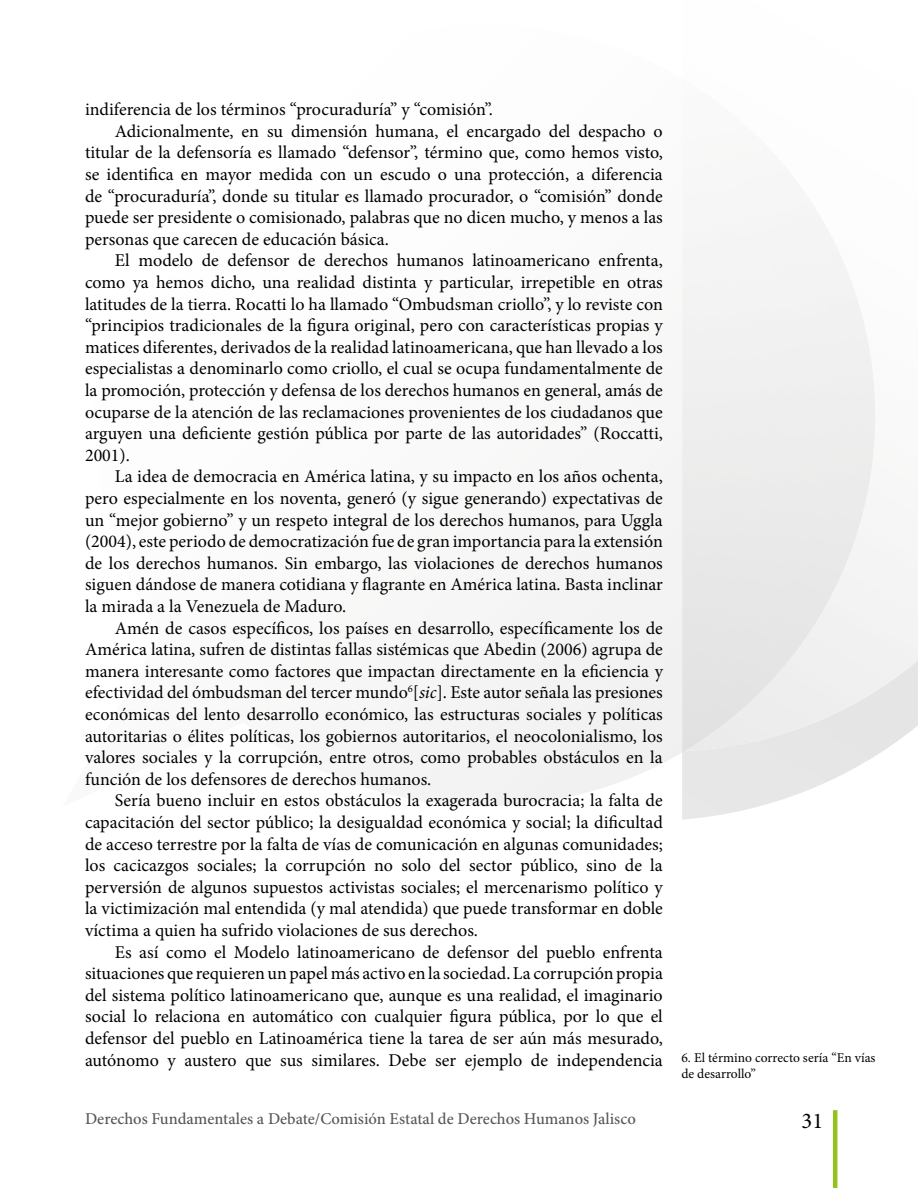
<style>
.page{position:relative;width:918px;height:1188px;background:#fff}
.page>*{position:absolute;margin:0;border:0;box-sizing:border-box;transform-origin:0 0}
.t1{font:22.5px "Minion Pro";color:#000}
.t2{font:18px "Minion Pro";color:#000}
.t3{font:500 16.5px "Minion Pro";color:#575756}
.t4{font:13.5px "Minion Pro";color:#000}
.s1{font-style:italic}
</style>
<div class="page">
<hr style="left:833px;top:1110px;width:4px;height:78px;background:#95c11e">
<p class="t2" style="left:85px;top:97px;width:409px">indiferencia de los términos “procuraduría” y “comisión”.</p>
<p class="t2" style="left:115px;top:119px;width:550px">Adicionalmente, en su dimensión humana, el encargado del despacho o</p>
<p class="t2" style="left:85px;top:141px;width:579px">titular de la defensoría es llamado “defensor”, término que, como hemos visto,</p>
<p class="t2" style="left:85px;top:162px;width:579px">se identifica en mayor medida con un escudo o una protección, a diferencia</p>
<p class="t2" style="left:85px;top:184px;width:579px">de “procuraduría”, donde su titular es llamado procurador, o “comisión” donde</p>
<p class="t2" style="left:85px;top:205px;width:579px">puede ser presidente o comisionado, palabras que no dicen mucho, y menos a las</p>
<p class="t2" style="left:85px;top:227px;width:305px">personas que carecen de educación básica.</p>
<p class="t2" style="left:115px;top:249px;width:550px">El modelo de defensor de derechos humanos latinoamericano enfrenta,</p>
<p class="t2" style="left:85px;top:270px;width:579px">como ya hemos dicho, una realidad distinta y particular, irrepetible en otras</p>
<p class="t2" style="left:85px;top:292px;width:579px">latitudes de la tierra. Rocatti lo ha llamado “Ombudsman criollo”, y lo reviste con</p>
<p class="t2" style="left:85px;top:313px;width:579px">“principios tradicionales de la figura original, pero con características propias y</p>
<p class="t2" style="left:85px;top:335px;width:579px">matices diferentes, derivados de la realidad latinoamericana, que han llevado a los</p>
<p class="t2" style="left:85px;top:357px;width:579px">especialistas a denominarlo como criollo, el cual se ocupa fundamentalmente de</p>
<p class="t2" style="left:85px;top:378px;width:579px">la promoción, protección y defensa de los derechos humanos en general, amás de</p>
<p class="t2" style="left:85px;top:400px;width:579px">ocuparse de la atención de las reclamaciones provenientes de los ciudadanos que</p>
<p class="t2" style="left:85px;top:421px;width:579px">arguyen una deficiente gestión pública por parte de las autoridades” (Roccatti,</p>
<p class="t2" style="left:85px;top:443px;width:46px">2001).</p>
<p class="t2" style="left:115px;top:465px;width:550px">La idea de democracia en América latina, y su impacto en los años ochenta,</p>
<p class="t2" style="left:85px;top:486px;width:579px">pero especialmente en los noventa, generó (y sigue generando) expectativas de</p>
<p class="t2" style="left:85px;top:508px;width:579px">un “mejor gobierno” y un respeto integral de los derechos humanos, para Uggla</p>
<p class="t2" style="left:85px;top:529px;width:579px">(2004), este periodo de democratización fue de gran importancia para la extensión</p>
<p class="t2" style="left:85px;top:551px;width:579px">de los derechos humanos. Sin embargo, las violaciones de derechos humanos</p>
<p class="t2" style="left:85px;top:573px;width:579px">siguen dándose de manera cotidiana y flagrante en América latina. Basta inclinar</p>
<p class="t2" style="left:85px;top:594px;width:263px">la mirada a la Venezuela de Maduro.</p>
<p class="t2" style="left:115px;top:616px;width:550px">Amén de casos específicos, los países en desarrollo, específicamente los de</p>
<p class="t2" style="left:85px;top:637px;width:579px">América latina, sufren de distintas fallas sistémicas que Abedin (2006) agrupa de</p>
<p class="t2" style="left:85px;top:659px;width:579px">manera interesante como factores que impactan directamente en la eficiencia y</p>
<p class="t2" style="left:85px;top:681px;width:579px">efectividad del ómbudsman del tercer mundo<sup>6</sup>[<span class="s1">sic</span>]. Este autor señala las presiones</p>
<p class="t2" style="left:85px;top:702px;width:579px">económicas del lento desarrollo económico, las estructuras sociales y políticas</p>
<p class="t2" style="left:85px;top:724px;width:579px">autoritarias o élites políticas, los gobiernos autoritarios, el neocolonialismo, los</p>
<p class="t2" style="left:85px;top:745px;width:579px">valores sociales y la corrupción, entre otros, como probables obstáculos en la</p>
<p class="t2" style="left:85px;top:767px;width:348px">función de los defensores de derechos humanos.</p>
<p class="t2" style="left:115px;top:789px;width:550px">Sería bueno incluir en estos obstáculos la exagerada burocracia; la falta de</p>
<p class="t2" style="left:85px;top:810px;width:579px">capacitación del sector público; la desigualdad económica y social; la dificultad</p>
<p class="t2" style="left:85px;top:832px;width:579px">de acceso terrestre por la falta de vías de comunicación en algunas comunidades;</p>
<p class="t2" style="left:85px;top:853px;width:579px">los cacicazgos sociales; la corrupción no solo del sector público, sino de la</p>
<p class="t2" style="left:85px;top:875px;width:579px">perversión de algunos supuestos activistas sociales; el mercenarismo político y</p>
<p class="t2" style="left:85px;top:897px;width:579px">la victimización mal entendida (y mal atendida) que puede transformar en doble</p>
<p class="t2" style="left:85px;top:918px;width:395px">víctima a quien ha sufrido violaciones de sus derechos.</p>
<p class="t2" style="left:115px;top:940px;width:550px">Es así como el Modelo latinoamericano de defensor del pueblo enfrenta</p>
<p class="t2" style="left:85px;top:961px;width:579px">situaciones que requieren un papel más activo en la sociedad. La corrupción propia</p>
<p class="t2" style="left:85px;top:983px;width:579px">del sistema político latinoamericano que, aunque es una realidad, el imaginario</p>
<p class="t2" style="left:85px;top:1005px;width:579px">social lo relaciona en automático con cualquier figura pública, por lo que el</p>
<p class="t2" style="left:85px;top:1026px;width:579px">defensor del pueblo en Latinoamérica tiene la tarea de ser aún más mesurado,</p>
<p class="t2" style="left:85px;top:1048px;width:792px">autónomo y austero que sus similares. Debe ser ejemplo de independencia <sup>6.</sup> <sup>El</sup> <sup>término</sup> <sup>correcto</sup> <sup>sería</sup> <sup>“En</sup> <sup>vías</sup></p>
<p class="t4" style="left:681px;top:1065px;width:76px">de desarrollo”</p>
<p class="t3" style="left:85px;top:1107px;width:552px">Derechos Fundamentales a Debate/Comisión Estatal de Derechos Humanos Jalisco</p>
<p class="t1" style="left:802px;top:1106px;width:23px">31</p>
</div>
